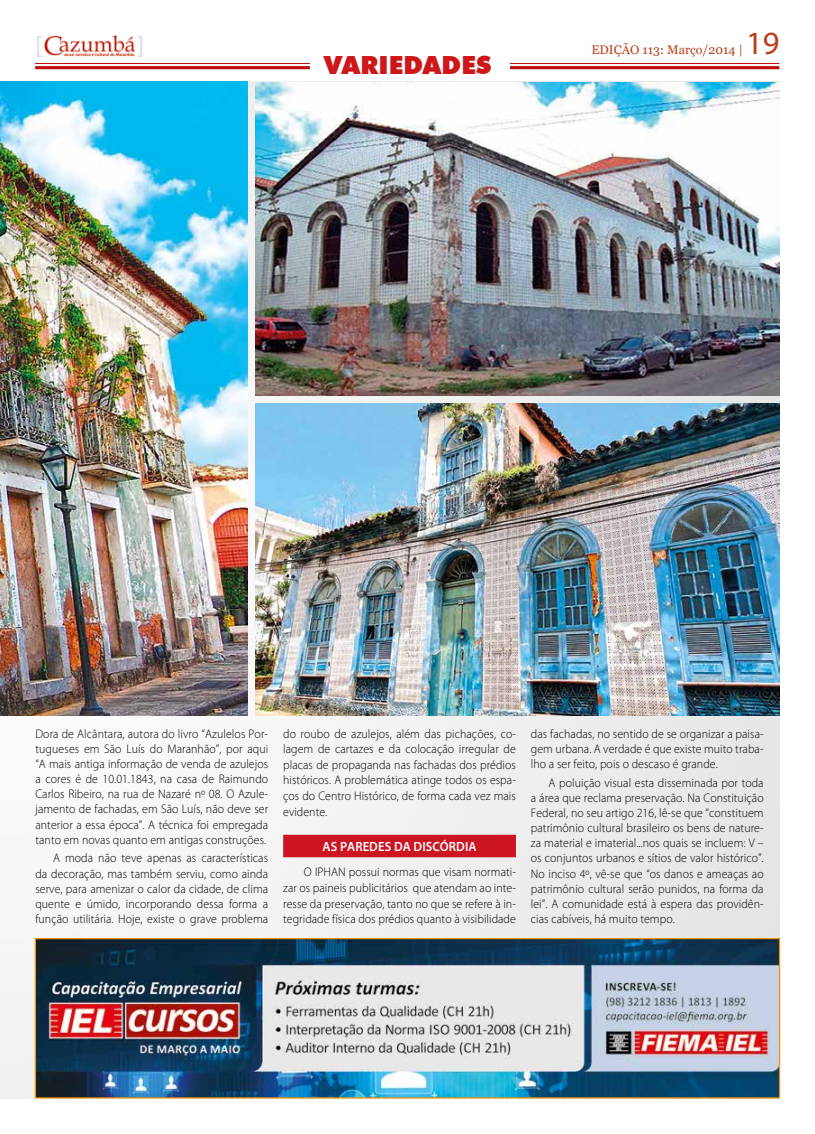
<style>
.page{position:relative;width:815px;height:1134px;background:#fff}
.page>*{position:absolute;margin:0;border:0;box-sizing:border-box;transform-origin:0 0}
.t1{font:32.5px "Myriad";color:#b93f18}
.t2{font:900 25px "Futura BT";letter-spacing:.005em;color:#cd1719}
.t3{font:600 13.38px "Myriad Pro";letter-spacing:.005em;color:#fff;scale:.95 1}
.t4{font:300 12.5px/15.1px "Myriad Pro";letter-spacing:.005em;color:#000;text-align:justify;scale:.95 1}
.t5{font:12.5px "Georgia";color:#b93f18}
</style>
<div class="page">
<img style="left:37px;top:35px;width:105px;height:22px">
<div style="left:0;top:82px;width:779px;height:1016px;background:#f2f2f2"></div>
<img style="left:0;top:81px;width:247px;height:635px">
<div style="left:283px;top:835px;width:233px;height:22px;background:#cd1423"></div>
<hr style="left:510px;top:63px;width:269px;height:1px;background:#c00d0e">
<hr style="left:510px;top:66px;width:269px;height:3px;background:#c00d0e">
<hr style="left:35px;top:63px;width:275px;height:1px;background:#c00d0e">
<hr style="left:35px;top:66px;width:275px;height:3px;background:#c00d0e">
<img style="left:255px;top:403px;width:524px;height:313px">
<img style="left:255px;top:82px;width:524px;height:313px">
<img style="left:37px;top:940px;width:741px;height:156px">
<div style="left:35px;top:938px;width:745px;height:160px;border:1px solid #f39200"></div>
<h2 class="t2" style="left:324px;top:50px;width:169px">VARIEDADES</h2>
<p class="t5" style="left:591px;top:42px;width:153px">EDIÇÃO 113: Março/2014 |</p>
<h1 class="t1" style="left:746px;top:27px;width:35px">19</h1>
<p class="t4" style="left:35px;top:726px;width:247px">Dora de Alcântara, autora do livro “Azulelos Por&shy;tugueses em São Luís do Maranhão”, por aqui “A mais antiga informação de venda de azulejos a cores é de 10.01.1843, na casa de Raimundo Carlos Ribeiro, na rua de Nazaré nº 08. O Azule&shy;jamento de fachadas, em São Luís, não deve ser anterior a essa época”. A técnica foi empregada tanto em novas quanto em antigas construções.</p>
<p class="t4" style="left:35px;top:851px;width:247px;text-indent:18px">A moda não teve apenas as características da decoração, mas também serviu, como ainda serve, para amenizar o calor da cidade, de clima quente e úmido, incorporando dessa forma a função utilitária. Hoje, existe o grave problema</p>
<p class="t4" style="left:283px;top:725px;width:247px;line-height:15.6px">do roubo de azulejos, além das pichações, co&shy;lagem de cartazes e da colocação irregular de placas de propaganda nas fachadas dos prédios históricos. A problemática atinge todos os espa&shy;ços do Centro Histórico, de forma cada vez mais evidente.</p>
<p class="t3" style="left:323px;top:838px;width:163px">AS PAREDES DA DISCÓRDIA</p>
<p class="t4" style="left:283px;top:864px;width:247px;line-height:15.6px;text-indent:21px">O IPHAN possui normas que visam normati&shy;zar os paineis publicitários que atendam ao inte&shy;resse da preservação, tanto no que se refere à in&shy;tegridade física dos prédios quanto à visibilidade</p>
<p class="t4" style="left:531px;top:726px;width:246px">das fachadas, no sentido de se organizar a paisa&shy;gem urbana. A verdade é que existe muito traba&shy;lho a ser feito, pois o descaso é grande.</p>
<p class="t4" style="left:531px;top:775px;width:247px;text-indent:18px">A poluição visual esta disseminada por toda a área que reclama preservação. Na Constituição Federal, no seu artigo 216, lê-se que “constituem patrimônio cultural brasileiro os bens de nature&shy;za material e imaterial...nos quais se incluem: V – os conjuntos urbanos e sítios de valor histórico”.<br>No inciso 4º, vê-se que “os danos e ameaças ao patrimônio cultural serão punidos, na forma da lei”. A comunidade está à espera das providên&shy;cias cabíveis, há muito tempo.</p>
</div>
